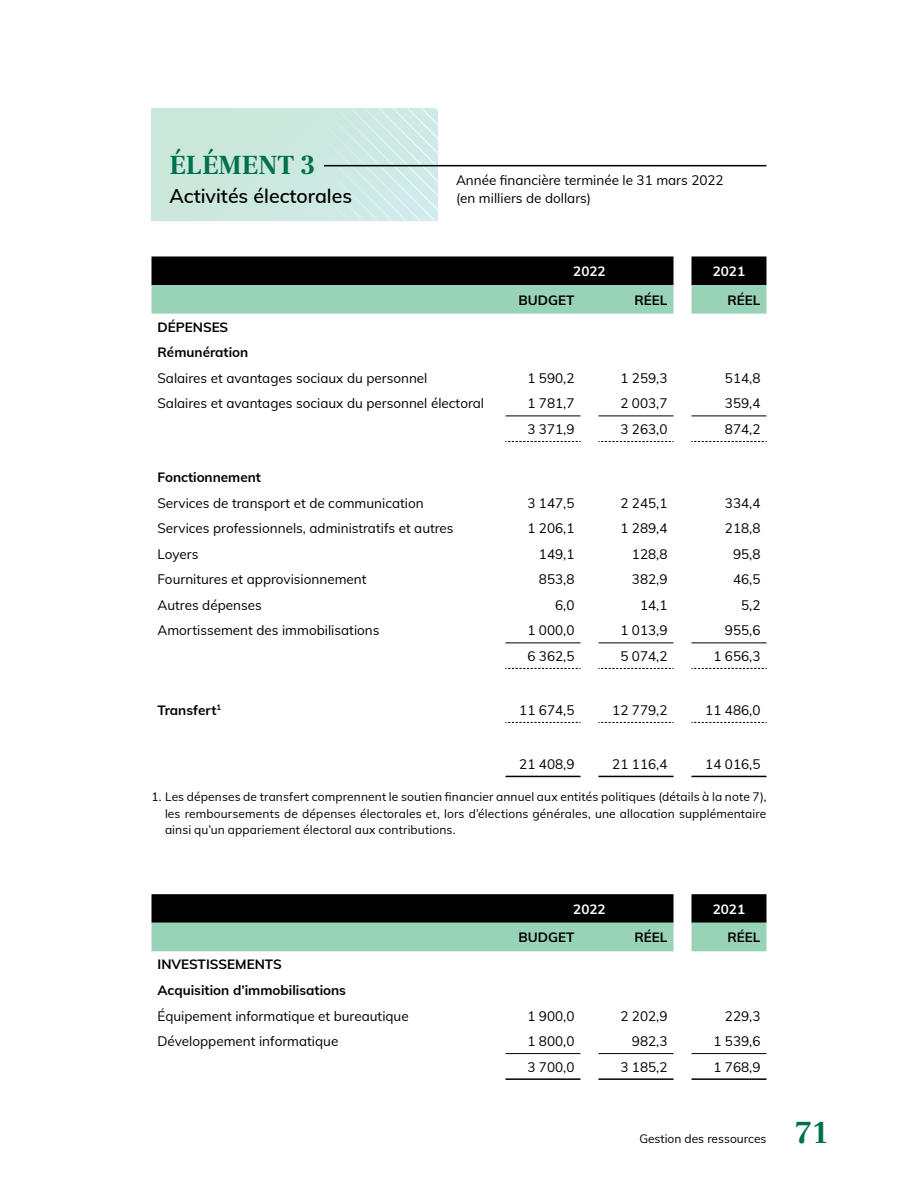
<style>
.page{position:relative;width:918px;height:1188px;background:#fff}
.page>*{position:absolute;margin:0;border:0;box-sizing:border-box;transform-origin:0 0}
.t1{font:700 31.5px "Frank Ruhl Libre";color:#01704e}
.t2{font:700 27px "Frank Ruhl Libre";color:#01704e}
.t3{font:600 19.5px "Mulish";color:#000}
.t4{font:13.5px/18px "Mulish";color:#000}
.t5{font:700 13.5px "Mulish";color:#000}
.t6{font:700 13.5px "Mulish";color:#fff}
.t7{font:12px/16.5px "Mulish";letter-spacing:.01em;color:#000;text-align:justify}
</style>
<div class="page">
<svg style="left:152px;top:108px;width:286px;height:112px;background:#cde9e0"></svg>
<hr style="left:324px;top:165px;width:442px;height:1px;background:#000">
<svg style="left:152px;top:256px;width:614px;height:58px;background:#547063"></svg>
<hr style="left:506px;top:643px;width:74px;height:1px;background:#000">
<hr style="left:598px;top:643px;width:76px;height:1px;background:#000">
<hr style="left:692px;top:643px;width:74px;height:1px;background:#000">
<svg style="left:506px;top:441px;width:74px;height:1px"></svg>
<svg style="left:598px;top:441px;width:76px;height:1px"></svg>
<svg style="left:692px;top:441px;width:74px;height:1px"></svg>
<svg style="left:506px;top:668px;width:74px;height:1px"></svg>
<svg style="left:598px;top:668px;width:76px;height:1px"></svg>
<svg style="left:692px;top:668px;width:74px;height:1px"></svg>
<svg style="left:506px;top:722px;width:74px;height:1px"></svg>
<svg style="left:598px;top:722px;width:76px;height:1px"></svg>
<svg style="left:692px;top:722px;width:74px;height:1px"></svg>
<hr style="left:506px;top:416px;width:74px;height:1px;background:#000">
<hr style="left:598px;top:416px;width:76px;height:1px;background:#000">
<hr style="left:692px;top:416px;width:74px;height:1px;background:#000">
<hr style="left:506px;top:776px;width:74px;height:1px;background:#000">
<hr style="left:598px;top:776px;width:76px;height:1px;background:#000">
<hr style="left:692px;top:776px;width:74px;height:1px;background:#000">
<svg style="left:152px;top:894px;width:614px;height:57px;background:#526e61"></svg>
<hr style="left:506px;top:1078px;width:74px;height:2px;background:#000">
<hr style="left:598px;top:1078px;width:76px;height:2px;background:#000">
<hr style="left:692px;top:1078px;width:74px;height:2px;background:#000">
<hr style="left:506px;top:1053px;width:74px;height:1px;background:#000">
<hr style="left:598px;top:1053px;width:76px;height:1px;background:#000">
<hr style="left:692px;top:1053px;width:74px;height:1px;background:#000">
<h4 class="t2" style="left:170px;top:149px;width:147px">ÉLÉMENT 3</h4>
<h4 class="t3" style="left:170px;top:181px;width:184px">Activités électorales</h4>
<p class="t4" style="left:456px;top:170px;width:269px">Année financière terminée le 31 mars 2022 (en milliers de dollars)</p>
<p class="t6" style="left:573px;top:261px;width:34px">2022</p>
<p class="t6" style="left:713px;top:261px;width:34px">2021</p>
<p class="t5" style="left:519px;top:290px;width:57px">BUDGET</p>
<p class="t5" style="left:634px;top:290px;width:35px">RÉEL</p>
<p class="t5" style="left:727px;top:290px;width:35px">RÉEL</p>
<p class="t5" style="left:158px;top:317px;width:72px">DÉPENSES</p>
<p class="t5" style="left:158px;top:343px;width:92px">Rémunération</p>
<p class="t4" style="left:158px;top:368px;width:272px">Salaires et avantages sociaux du personnel</p>
<p class="t4" style="left:527px;top:368px;width:49px">1 590,2</p>
<p class="t4" style="left:620px;top:368px;width:49px">1 259,3</p>
<p class="t4" style="left:725px;top:368px;width:37px">514,8</p>
<p class="t4" style="left:157px;top:394px;width:328px">Salaires et avantages sociaux du personnel électoral</p>
<p class="t4" style="left:527px;top:394px;width:49px">1 781,7</p>
<p class="t4" style="left:620px;top:394px;width:49px">2 003,7</p>
<p class="t4" style="left:725px;top:394px;width:37px">359,4</p>
<p class="t4" style="left:527px;top:419px;width:49px">3 371,9</p>
<p class="t4" style="left:620px;top:419px;width:49px">3 263,0</p>
<p class="t4" style="left:725px;top:419px;width:37px">874,2</p>
<p class="t5" style="left:157px;top:467px;width:105px">Fonctionnement</p>
<p class="t4" style="left:157px;top:493px;width:268px">Services de transport et de communication</p>
<p class="t4" style="left:527px;top:493px;width:49px">3 147,5</p>
<p class="t4" style="left:620px;top:493px;width:49px">2 245,1</p>
<p class="t4" style="left:725px;top:493px;width:37px">334,4</p>
<p class="t4" style="left:157px;top:519px;width:298px">Services professionnels, administratifs et autres</p>
<p class="t4" style="left:527px;top:519px;width:49px">1 206,1</p>
<p class="t4" style="left:620px;top:519px;width:49px">1 289,4</p>
<p class="t4" style="left:725px;top:519px;width:37px">218,8</p>
<p class="t4" style="left:157px;top:544px;width:42px">Loyers</p>
<p class="t4" style="left:539px;top:544px;width:37px">149,1</p>
<p class="t4" style="left:632px;top:544px;width:37px">128,8</p>
<p class="t4" style="left:733px;top:544px;width:29px">95,8</p>
<p class="t4" style="left:157px;top:570px;width:211px">Fournitures et approvisionnement</p>
<p class="t4" style="left:539px;top:570px;width:37px">853,8</p>
<p class="t4" style="left:632px;top:570px;width:37px">382,9</p>
<p class="t4" style="left:733px;top:570px;width:29px">46,5</p>
<p class="t4" style="left:157px;top:595px;width:106px">Autres dépenses</p>
<p class="t4" style="left:555px;top:595px;width:21px">6,0</p>
<p class="t4" style="left:640px;top:595px;width:29px">14,1</p>
<p class="t4" style="left:741px;top:595px;width:21px">5,2</p>
<p class="t4" style="left:157px;top:621px;width:224px">Amortissement des immobilisations</p>
<p class="t4" style="left:527px;top:621px;width:49px">1 000,0</p>
<p class="t4" style="left:620px;top:621px;width:49px">1 013,9</p>
<p class="t4" style="left:725px;top:621px;width:37px">955,6</p>
<p class="t4" style="left:527px;top:646px;width:49px">6 362,5</p>
<p class="t4" style="left:620px;top:646px;width:49px">5 074,2</p>
<p class="t4" style="left:713px;top:646px;width:49px">1 656,3</p>
<p class="t5" style="left:158px;top:700px;width:65px">Transfert<sup>1</sup></p>
<p class="t4" style="left:519px;top:700px;width:57px">11 674,5</p>
<p class="t4" style="left:612px;top:700px;width:57px">12 779,2</p>
<p class="t4" style="left:705px;top:700px;width:57px">11 486,0</p>
<p class="t4" style="left:519px;top:754px;width:57px">21 408,9</p>
<p class="t4" style="left:612px;top:754px;width:57px">21 116,4</p>
<p class="t4" style="left:705px;top:754px;width:57px">14 016,5</p>
<p class="t7" style="left:165px;top:788px;width:603px;text-indent:-14px">1. Les dépenses de transfert comprennent le soutien financier annuel aux entités politiques (détails à la note 7), les remboursements de dépenses électorales et, lors d’élections générales, une allocation supplémentaire ainsi qu’un appariement électoral aux contributions.</p>
<p class="t6" style="left:573px;top:899px;width:34px">2022</p>
<p class="t6" style="left:713px;top:899px;width:34px">2021</p>
<p class="t5" style="left:519px;top:928px;width:57px">BUDGET</p>
<p class="t5" style="left:634px;top:928px;width:35px">RÉEL</p>
<p class="t5" style="left:727px;top:928px;width:35px">RÉEL</p>
<p class="t5" style="left:158px;top:955px;width:126px">INVESTISSEMENTS</p>
<p class="t5" style="left:158px;top:980px;width:190px">Acquisition d’immobilisations</p>
<p class="t4" style="left:158px;top:1006px;width:253px">Équipement informatique et bureautique</p>
<p class="t4" style="left:527px;top:1006px;width:49px">1 900,0</p>
<p class="t4" style="left:620px;top:1006px;width:49px">2 202,9</p>
<p class="t4" style="left:725px;top:1006px;width:37px">229,3</p>
<p class="t4" style="left:157px;top:1032px;width:182px">Développement informatique</p>
<p class="t4" style="left:527px;top:1032px;width:49px">1 800,0</p>
<p class="t4" style="left:632px;top:1032px;width:37px">982,3</p>
<p class="t4" style="left:713px;top:1032px;width:49px">1 539,6</p>
<p class="t4" style="left:527px;top:1057px;width:49px">3 700,0</p>
<p class="t4" style="left:620px;top:1057px;width:49px">3 185,2</p>
<p class="t4" style="left:713px;top:1057px;width:49px">1 768,9</p>
<p class="t7" style="left:639px;top:1130px;width:129px">Gestion des ressources</p>
<h1 class="t1" style="left:795px;top:1113px;width:34px">71</h1>
</div>
